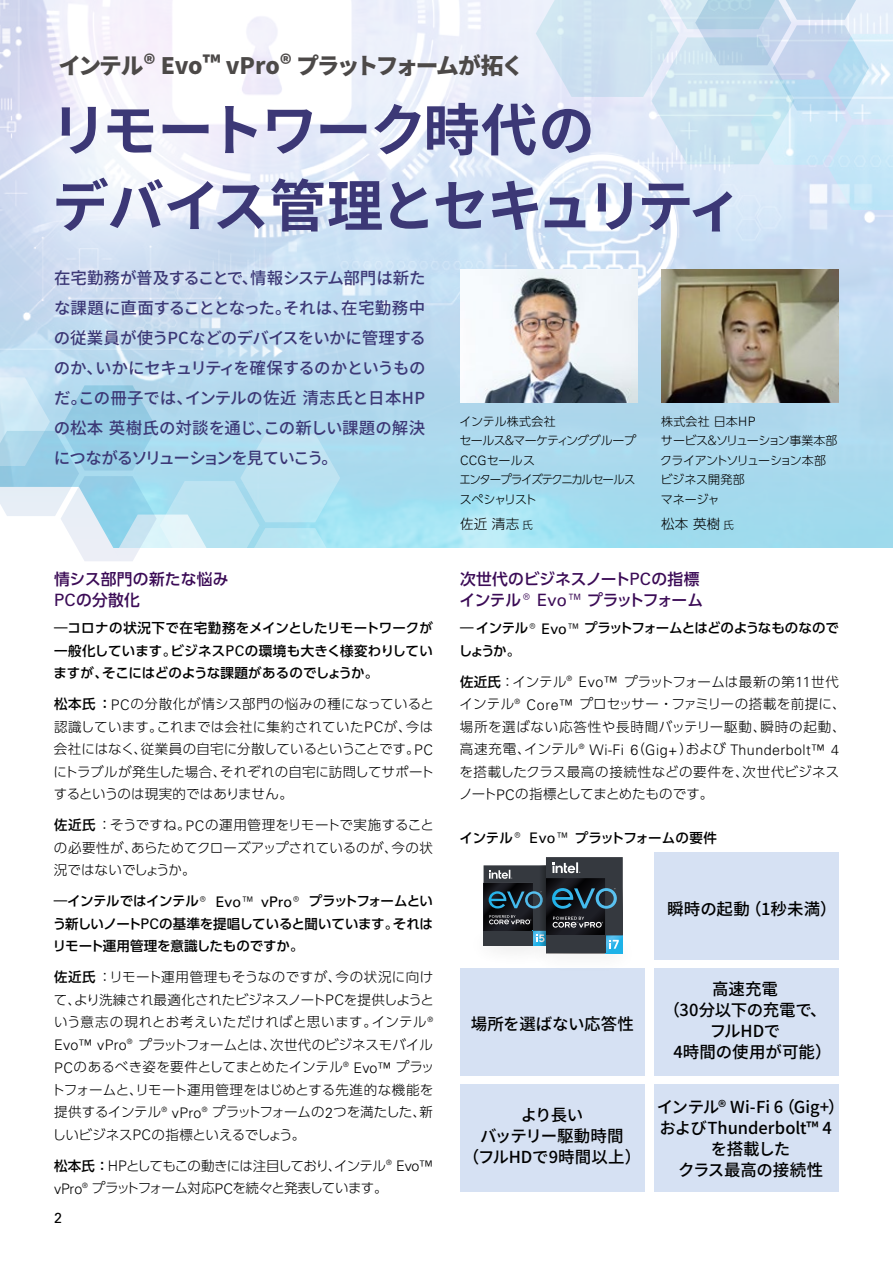
<style>
.page{position:relative;width:893px;height:1263px;background:#fff}
.page>*{position:absolute;margin:0;border:0;box-sizing:border-box;transform-origin:0 0}
.t1{font:700 56.4px/75.9px "Source Han Sans JP";letter-spacing:-.045em;color:#3c3876}
.t2{font:800 22.65px "Source Han Sans JP";letter-spacing:-.09em;color:#4c4948}
.t3{font:500 16.5px/30px "Source Han Sans JP";letter-spacing:-.04em;color:#3c3876;text-align:justify}
.t4{font:500 16.5px/21px "Source Han Sans JP";letter-spacing:-.005em;color:#000;text-align:center}
.t5{font:500 15.75px/21px "UD Shin Go Pro";color:#3b0b56}
.t6{font:500 15.75px/21px "UD Shin Go Pro";letter-spacing:.02em;color:#3b0b56}
.t7{font:300 14.55px "Univers";letter-spacing:.03em;color:#000}
.t8{font:14.55px "Univers";color:#000}
.t9{font:300 13.5px/22.5px "UD Shin Go Pro";color:#000;text-align:justify}
.t10{font:500 13.5px/22.5px "UD Shin Go Pro";letter-spacing:-.01em;color:#000;text-align:justify}
.t11{font:300 13.5px/22.5px "UD Shin Go Pro";letter-spacing:.035em;color:#000}
.t12{font:300 13.5px/22.5px "UD Shin Go Pro";letter-spacing:-.055em;color:#000}
.t13{font:500 13.5px/22.5px "UD Shin Go Pro";letter-spacing:-.05em;color:#000}
.t14{font:300 12px/19.5px "UD Shin Go Pro";letter-spacing:-.06em;color:#000}
.t15{font:300 12px/19.5px "UD Shin Go Pro";letter-spacing:-.015em;color:#000}
.s1{font-family:"Univers";font-size:12.9px}
.s2{font-size:10.5px}
.s3{font-family:"Univers CE";font-size:16.95px}
.s4{font-family:"Univers CE";font-size:14.55px}
.s5{font-weight:500}
.s6{font-family:"Univers";font-size:14.55px}
.s7{font-family:"UD Shin Go Pro";font-size:13.5px}
</style>
<div class="page">
<svg style="left:0;top:0;width:893px;height:547px"></svg>
<svg style="left:536px;top:0;width:357px;height:210px;background:#d2e4f4"></svg>
<svg style="left:0;top:377px;width:340px;height:184px;background:#badfef"></svg>
<img style="left:460px;top:269px;width:178px;height:133px">
<img style="left:661px;top:269px;width:178px;height:133px">
<div style="left:654px;top:852px;width:185px;height:107px;background:#d6e1f3"></div>
<div style="left:460px;top:968px;width:185px;height:108px;background:#d6e1f3"></div>
<div style="left:654px;top:968px;width:185px;height:108px;background:#d6e1f3"></div>
<div style="left:460px;top:1084px;width:185px;height:108px;background:#d6e1f3"></div>
<div style="left:654px;top:1084px;width:185px;height:108px;background:#d6e1f3"></div>
<img style="left:483px;top:880px;width:214px;height:80px">
<svg style="left:484px;top:857px;width:139px;height:96px;background:#3f4c55"></svg>
<svg style="left:539px;top:865px;width:7px;height:81px"></svg>
<h2 class="t2" style="left:58px;top:53px;width:467px">インテル® Evo™ vPro® プラットフォームが拓く</h2>
<h1 class="t1" style="left:51px;top:93px;width:694px">リモートワーク時代の<br>デバイス管理とセキュリティ</h1>
<p class="t3" style="left:54px;top:263px;width:374px">在宅勤務が普及することで、情報システム部門は新たな課題に直面することとなった。それは、在宅勤務中の従業員が使うPCなどのデバイスをいかに管理するのか、いかにセキュリティを確保するのかというものだ。この冊子では、インテルの佐近 清志氏と日本HPの松本 英樹氏の対談を通じ、この新しい課題の解決につながるソリューションを見ていこう。</p>
<p class="t14" style="left:459px;top:411px;width:178px">インテル株式会社<br>セールス＆マーケティンググループ<br><span class="s1">CCG</span>セールス<br>エンタープライズテクニカルセールススペシャリスト</p>
<p class="t9" style="left:460px;top:512px;width:74px">佐近清志<span class="s2">氏</span></p>
<p class="t15" style="left:660px;top:411px;width:179px">株式会社日本<span class="s1">HP<br></span>サービス＆ソリューション事業本部クライアントソリューション本部ビジネス開発部<br>マネージャ</p>
<p class="t9" style="left:661px;top:512px;width:74px">松本英樹<span class="s2">氏</span></p>
<p class="t6" style="left:54px;top:568px;width:176px">情シス部門の新たな悩み<br><span class="s3">PC</span>の分散化</p>
<p class="t10" style="left:54px;top:616px;width:381px">―コロナの状況下で在宅勤務をメインとしたリモートワークが一般化しています。ビジネス<span class="s4">PC</span>の環境も大きく様変わりしていますが、そこにはどのような課題があるのでしょうか。</p>
<p class="t9" style="left:54px;top:692px;width:382px"><span class="s5">松本氏：</span><span class="s6">PC</span>の分散化が情シス部門の悩みの種になっていると認識しています。これまでは会社に集約されていた<span class="s6">PC</span>が、今は会社にはなく、従業員の自宅に分散しているということです。<span class="s6">PC</span>にトラブルが発生した場合、それぞれの自宅に訪問してサポートするというのは現実的ではありません。</p>
<p class="t9" style="left:54px;top:813px;width:381px"><span class="s5">佐近氏</span>：そうですね。<span class="s6">PC</span>の運用管理をリモートで実施することの必要性が、あらためてクローズアップされているのが、今の状況ではないでしょうか。</p>
<p class="t10" style="left:53px;top:889px;width:382px">―インテルではインテル<span class="s4">® Evo™ vPro®</span> プラットフォームという新しいノート<span class="s4">PC</span>の基準を提唱していると聞いています。それはリモート運用管理を意識したものですか。</p>
<p class="t9" style="left:52px;top:965px;width:384px"><span class="s5">佐近氏</span>：リモート運用管理もそうなのですが、今の状況に向けて、より洗練され最適化されたビジネスノート<span class="s6">PC</span>を提供しようという意志の現れとお考えいただければと思います。インテル<sup>® </sup><span class="s6">Evo™ vPro</span><sup>®</sup> プラットフォームとは、次世代のビジネスモバイル<span class="s6">PC</span>のあるべき姿を要件としてまとめたインテル<sup>®</sup> <span class="s6">Evo™</span> プラットフォームと、リモート運用管理をはじめとする先進的な機能を提供するインテル<sup>®</sup> <span class="s6">vPro</span><sup>®</sup> プラットフォームの<span class="s6">2</span>つを満たした、新しいビジネス<span class="s6">PC</span>の指標といえるでしょう。</p>
<p class="t12" style="left:54px;top:1154px;width:380px"><span class="s5">松本氏：</span><span class="s6">HP</span>としてもこの動きには注目しており、インテル<sup>®</sup> <span class="s6">Evo™ vPro</span><sup>®</sup> プラットフォーム対応<span class="s6">PC</span>を続々と発表しています。</p>
<p class="t8" style="left:54px;top:1209px;width:9px">2</p>
<p class="t5" style="left:460px;top:568px;width:245px">次世代のビジネスノート<span class="s3">PC</span>の指標インテル<span class="s3">® Evo™</span> プラットフォーム</p>
<p class="t13" style="left:459px;top:616px;width:382px">― インテル<span class="s4">® Evo™</span> プラットフォームとはどのようなものなのでしょうか。</p>
<p class="t11" style="left:460px;top:670px;width:388px"><span class="s5">佐近氏</span>：インテル<sup>®</sup> <span class="s6">Evo™</span> プラットフォームは最新の第<span class="s6">11</span>世代インテル<sup>®</sup> <span class="s6">Core™</span> プロセッサー・ファミリーの搭載を前提に、場所を選ばない応答性や長時間バッテリー駆動、瞬時の起動、</p>
<p class="t7" style="left:460px;top:741px;width:380px"><span class="s7">高速充電、インテル</span><sup>®</sup> Wi-Fi 6<span class="s7">（</span>Gig+<span class="s7">）および</span> Thunderbolt™ 4</p>
<p class="t9" style="left:459px;top:760px;width:382px">を搭載したクラス最高の接続性などの要件を、次世代ビジネスノート<span class="s6">PC</span>の指標としてまとめたものです。</p>
<p class="t10" style="left:460px;top:826px;width:259px">インテル<span class="s4">® Evo™</span> プラットフォームの要件</p>
<p class="t4" style="left:667px;top:899px;width:171px">瞬時の起動（1秒未満）</p>
<p class="t4" style="left:471px;top:1013px;width:165px">場所を選ばない応答性</p>
<p class="t4" style="left:463px;top:1105px;width:180px">より長い<br>バッテリー駆動時間<br>（フルHDで9時間以上）</p>
<p class="t4" style="left:663px;top:979px;width:170px">高速充電<br>（30分以下の充電で、フルHDで<br>4時間の使用が可能）</p>
<p class="t4" style="left:657px;top:1096px;width:189px">インテル® Wi-Fi 6（Gig+）およびThunderbolt™ 4を搭載した<br>クラス最高の接続性</p>
</div>
